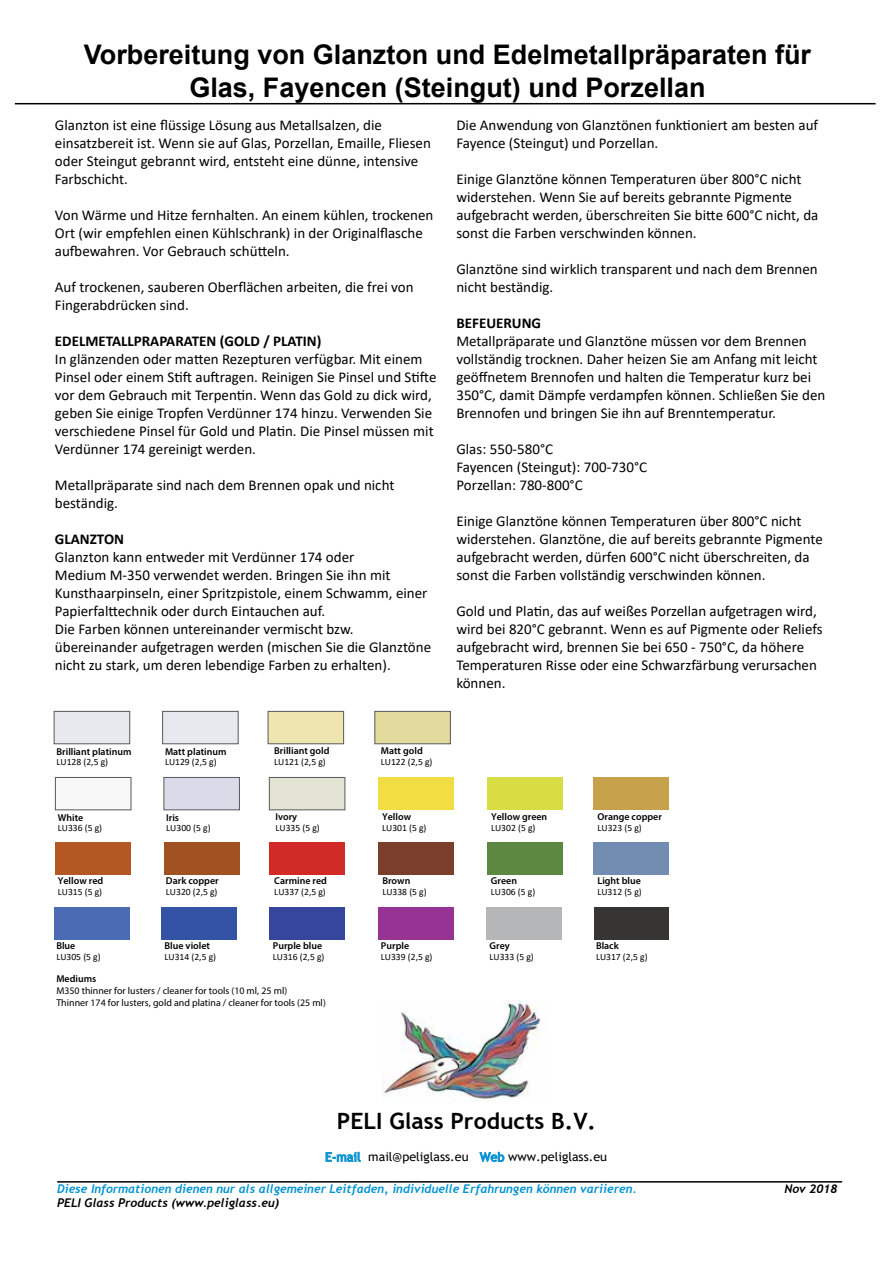
<style>
.page{position:relative;width:893px;height:1263px;background:#fff}
.page>*{position:absolute;margin:0;border:0;box-sizing:border-box;transform-origin:0 0}
.t1{font:700 27px/32.4px "Arial";color:#000;text-align:center}
.t2{font:700 22.5px "Trebuchet MS";color:#000}
.t3{font:15px/18px "Calibri";color:#000}
.t4{font:700 15px "Calibri";color:#000}
.t5{font:12.3px "Trebuchet MS";color:#000}
.t6{font:italic 700 12px "Trebuchet";color:#0093d2}
.t7{font:italic 700 12px "Trebuchet";color:#000}
.t8{font:600 9.9px "Myriad Pro";color:#000}
.t9{font:9.9px/11.9px "Myriad Pro";color:#000}
.t10{font:9.6px "Calibri";color:#000}
.s1{color:#0993d2}
</style>
<div class="page">
<hr style="left:15px;top:103px;width:861px;height:1px;background:#000">
<svg style="left:325px;top:1152px;width:36px;height:10px"></svg>
<svg style="left:479px;top:1152px;width:26px;height:10px"></svg>
<img style="left:383px;top:1001px;width:158px;height:100px">
<hr style="left:57px;top:1181px;width:785px;height:1px;background:#000">
<div style="left:162px;top:711px;width:76px;height:33px;background:#e8e8ef;border:1px solid #58595b"></div>
<div style="left:54px;top:711px;width:76px;height:33px;background:#e8e8ef;border:1px solid #58595b"></div>
<div style="left:268px;top:711px;width:76px;height:33px;background:#efe5b0;border:1px solid #58595b"></div>
<div style="left:375px;top:711px;width:76px;height:33px;background:#e1da9c;border:1px solid #58595b"></div>
<div style="left:164px;top:842px;width:76px;height:33px;background:#a05223"></div>
<div style="left:164px;top:777px;width:76px;height:33px;background:#d9dbe9;border:1px solid #58595b"></div>
<div style="left:55px;top:842px;width:76px;height:33px;background:#b45823"></div>
<div style="left:55px;top:777px;width:76px;height:33px;background:#f8f8f9;border:1px solid #58595b"></div>
<div style="left:54px;top:907px;width:76px;height:33px;background:#4b6cb4"></div>
<div style="left:269px;top:777px;width:76px;height:33px;background:#e3e3d4;border:1px solid #58595b"></div>
<div style="left:379px;top:777px;width:75px;height:33px;background:#f2dd42"></div>
<div style="left:487px;top:777px;width:76px;height:33px;background:#d7dd42"></div>
<div style="left:594px;top:777px;width:75px;height:33px;background:#c8a14b"></div>
<div style="left:269px;top:842px;width:76px;height:33px;background:#d12b27"></div>
<div style="left:379px;top:842px;width:75px;height:33px;background:#7b3e2c"></div>
<div style="left:487px;top:842px;width:76px;height:33px;background:#5c8842"></div>
<div style="left:594px;top:842px;width:75px;height:33px;background:#718db2"></div>
<div style="left:486px;top:907px;width:76px;height:33px;background:#b4b6b8"></div>
<div style="left:379px;top:907px;width:75px;height:33px;background:#963393"></div>
<div style="left:269px;top:907px;width:76px;height:33px;background:#37469d"></div>
<div style="left:161px;top:907px;width:76px;height:33px;background:#3453a4"></div>
<div style="left:594px;top:907px;width:74px;height:33px;background:#363534"></div>
<p class="t1" style="left:84px;top:39px;width:729px">Vorbereitung von Glanzton und Edelmetallpräparaten für<br>Glas, Fayencen (Steingut) und Porzellan</p>
<p class="t3" style="left:55px;top:116px;width:377px">Glanzton ist eine flüssige Lösung aus Metallsalzen, die einsatzbereit ist. Wenn sie auf Glas, Porzellan, Emaille, Fliesen oder Steingut gebrannt wird, entsteht eine dünne, intensive Farbschicht.</p>
<p class="t3" style="left:55px;top:206px;width:380px">Von Wärme und Hitze fernhalten. An einem kühlen, trockenen<br>Ort (wir empfehlen einen Kühlschrank) in der Originalflasche aufbewahren. Vor Gebrauch schütteln.</p>
<p class="t3" style="left:55px;top:278px;width:360px">Auf trockenen, sauberen Oberflächen arbeiten, die frei von<br>Fingerabdrücken sind.</p>
<p class="t4" style="left:55px;top:331px;width:268px">EDELMETALLPRAPARATEN (GOLD / PLATIN)</p>
<p class="t3" style="left:55px;top:350px;width:383px">In glänzenden oder matten Rezepturen verfügbar. Mit einem Pinsel oder einem Stift auftragen. Reinigen Sie Pinsel und Stifte vor dem Gebrauch mit Terpentin. Wenn das Gold zu dick wird, geben Sie einige Tropfen Verdünner 174 hinzu. Verwenden Sie verschiedene Pinsel für Gold und Platin. Die Pinsel müssen mit Verdünner 174 gereinigt werden.</p>
<p class="t3" style="left:55px;top:476px;width:341px">Metallpräparate sind nach dem Brennen opak und nicht beständig.</p>
<p class="t4" style="left:55px;top:529px;width:71px">GLANZTON</p>
<p class="t3" style="left:55px;top:548px;width:374px">Glanzton kann entweder mit Verdünner 174 oder<br>Medium M-350 verwendet werden. Bringen Sie ihn mit Kunsthaarpinseln, einer Spritzpistole, einem Schwamm, einer Papierfalttechnik oder durch Eintauchen auf.</p>
<p class="t3" style="left:55px;top:620px;width:378px">Die Farben können untereinander vermischt bzw. übereinander aufgetragen werden (mischen Sie die Glanztöne nicht zu stark, um deren lebendige Farben zu erhalten).</p>
<p class="t3" style="left:456px;top:116px;width:363px">Die Anwendung von Glanztönen funktioniert am besten auf<br>Fayence (Steingut) und Porzellan.</p>
<p class="t3" style="left:456px;top:170px;width:363px">Einige Glanztöne können Temperaturen über 800°C nicht widerstehen. Wenn Sie auf bereits gebrannte Pigmente aufgebracht werden, überschreiten Sie bitte 600°C nicht, da sonst die Farben verschwinden können.</p>
<p class="t3" style="left:456px;top:260px;width:363px">Glanztöne sind wirklich transparent und nach dem Brennen nicht beständig.</p>
<p class="t4" style="left:456px;top:313px;width:86px">BEFEUERUNG</p>
<p class="t3" style="left:456px;top:332px;width:370px">Metallpräparate und Glanztöne müssen vor dem Brennen vollständig trocknen. Daher heizen Sie am Anfang mit leicht geöffnetem Brennofen und halten die Temperatur kurz bei 350°C, damit Dämpfe verdampfen können. Schließen Sie den Brennofen und bringen Sie ihn auf Brenntemperatur.</p>
<p class="t3" style="left:456px;top:440px;width:98px">Glas: 550-580°C</p>
<p class="t3" style="left:456px;top:458px;width:192px">Fayencen (Steingut): 700-730°C</p>
<p class="t3" style="left:456px;top:476px;width:128px">Porzellan: 780-800°C</p>
<p class="t3" style="left:456px;top:512px;width:368px">Einige Glanztöne können Temperaturen über 800°C nicht widerstehen. Glanztöne, die auf bereits gebrannte Pigmente aufgebracht werden, dürfen 600°C nicht überschreiten, da sonst die Farben vollständig verschwinden können.</p>
<p class="t3" style="left:456px;top:602px;width:368px">Gold und Platin, das auf weißes Porzellan aufgetragen wird, wird bei 820°C gebrannt. Wenn es auf Pigmente oder Reliefs aufgebracht wird, brennen Sie bei 650 - 750°C, da höhere Temperaturen Risse oder eine Schwarzfärbung verursachen können.</p>
<p class="t8" style="left:57px;top:745px;width:76px">Brilliant platinum</p>
<p class="t10" style="left:57px;top:755px;width:53px">LU128 (2,5 g)</p>
<p class="t8" style="left:165px;top:745px;width:63px">Matt platinum</p>
<p class="t10" style="left:165px;top:755px;width:53px">LU129 (2,5 g)</p>
<p class="t8" style="left:274px;top:744px;width:57px">Brilliant gold</p>
<p class="t10" style="left:274px;top:755px;width:53px">LU121 (2,5 g)</p>
<p class="t8" style="left:381px;top:744px;width:43px">Matt gold</p>
<p class="t10" style="left:381px;top:755px;width:53px">LU122 (2,5 g)</p>
<p class="t8" style="left:58px;top:811px;width:27px">White</p>
<p class="t10" style="left:58px;top:822px;width:46px">LU336 (5 g)</p>
<p class="t8" style="left:166px;top:811px;width:14px">Iris</p>
<p class="t10" style="left:166px;top:822px;width:46px">LU300 (5 g)</p>
<p class="t8" style="left:275px;top:810px;width:23px">Ivory</p>
<p class="t10" style="left:275px;top:821px;width:46px">LU335 (5 g)</p>
<p class="t8" style="left:382px;top:810px;width:31px">Yellow</p>
<p class="t10" style="left:382px;top:821px;width:46px">LU301 (5 g)</p>
<p class="t8" style="left:491px;top:810px;width:58px">Yellow green</p>
<p class="t10" style="left:491px;top:821px;width:46px">LU302 (5 g)</p>
<p class="t8" style="left:597px;top:810px;width:66px">Orange copper</p>
<p class="t10" style="left:597px;top:821px;width:46px">LU323 (5 g)</p>
<p class="t8" style="left:58px;top:875px;width:47px">Yellow red</p>
<p class="t10" style="left:58px;top:885px;width:46px">LU315 (5 g)</p>
<p class="t8" style="left:166px;top:875px;width:54px">Dark copper</p>
<p class="t10" style="left:166px;top:885px;width:53px">LU320 (2,5 g)</p>
<p class="t8" style="left:274px;top:875px;width:54px">Carmine red</p>
<p class="t10" style="left:274px;top:885px;width:53px">LU337 (2,5 g)</p>
<p class="t8" style="left:382px;top:875px;width:30px">Brown</p>
<p class="t10" style="left:382px;top:885px;width:46px">LU338 (5 g)</p>
<p class="t8" style="left:491px;top:875px;width:28px">Green</p>
<p class="t10" style="left:491px;top:885px;width:46px">LU306 (5 g)</p>
<p class="t8" style="left:597px;top:875px;width:45px">Light blue</p>
<p class="t10" style="left:597px;top:885px;width:46px">LU312 (5 g)</p>
<p class="t8" style="left:56px;top:940px;width:21px">Blue</p>
<p class="t10" style="left:56px;top:950px;width:46px">LU305 (5 g)</p>
<p class="t8" style="left:165px;top:940px;width:47px">Blue violet</p>
<p class="t10" style="left:165px;top:950px;width:53px">LU314 (2,5 g)</p>
<p class="t8" style="left:273px;top:940px;width:51px">Purple blue</p>
<p class="t10" style="left:273px;top:950px;width:53px">LU316 (2,5 g)</p>
<p class="t8" style="left:381px;top:940px;width:30px">Purple</p>
<p class="t10" style="left:381px;top:950px;width:53px">LU339 (2,5 g)</p>
<p class="t8" style="left:489px;top:940px;width:22px">Grey</p>
<p class="t10" style="left:489px;top:950px;width:46px">LU333 (5 g)</p>
<p class="t8" style="left:596px;top:940px;width:24px">Black</p>
<p class="t10" style="left:596px;top:950px;width:53px">LU317 (2,5 g)</p>
<p class="t8" style="left:56px;top:972px;width:41px">Mediums</p>
<p class="t9" style="left:56px;top:984px;width:271px">M350 thinner for lusters / cleaner for tools (10 ml, 25 ml)<br>Thinner 174 for lusters, gold and platina / cleaner for tools (25 ml)</p>
<h2 class="t2" style="left:337px;top:1107px;width:261px">PELI Glass Products B.V.</h2>
<p class="t5" style="left:325px;top:1149px;width:284px"><span class="s1">E-mail</span> mail@peliglass.eu <span class="s1">Web</span> www.peliglass.eu</p>
<p class="t6" style="left:57px;top:1181px;width:581px">Diese Informationen dienen nur als allgemeiner Leitfaden, individuelle Erfahrungen können variieren.</p>
<p class="t7" style="left:784px;top:1181px;width:55px">Nov 2018</p>
<p class="t7" style="left:57px;top:1195px;width:223px">PELI Glass Products (www.peliglass.eu)</p>
</div>
